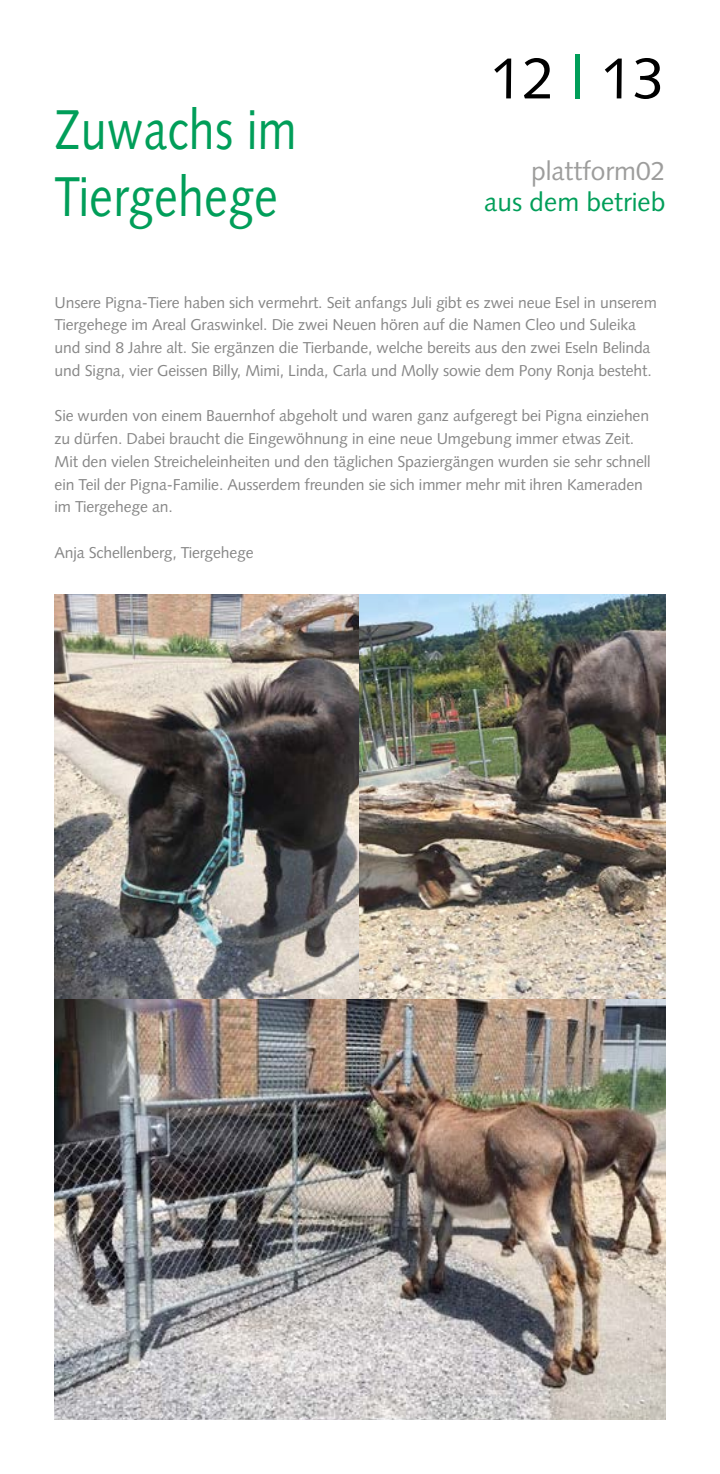
<style>
.page{position:relative;width:720px;height:1474px;background:#fff}
.page>*{position:absolute;margin:0;border:0;box-sizing:border-box;transform-origin:0 0}
.t1{font:58.45px "Syntax LT Std";color:#000}
.t2{font:56px/67.2px "Syntax LT Std";letter-spacing:.01em;color:#009e59;scale:.83 1}
.t3{font:26.25px "Syntax LT Std";color:#009e59}
.t4{font:26.25px "Syntax LT Std";color:#9d9d9c}
.t5{font:15.75px/22.8px "Syntax LT Std";letter-spacing:-.01em;color:#878787}
.s1{color:#009e59}
</style>
<div class="page">
<img style="left:55px;top:594px;width:305px;height:405px">
<img style="left:360px;top:594px;width:305px;height:405px">
<img style="left:55px;top:999px;width:610px;height:420px">
<h2 class="t2" style="left:55px;top:96px;width:293px">Zuwachs im<br>Tiergehege</h2>
<h1 class="t1" style="left:489px;top:44px;width:177px">12 <span class="s1">|</span> 13</h1>
<h3 class="t4" style="left:531px;top:155px;width:136px">plattform02</h3>
<h3 class="t3" style="left:484px;top:187px;width:182px">aus dem betrieb</h3>
<p class="t5" style="left:55px;top:291px;width:603px">Unsere Pigna-Tiere haben sich vermehrt. Seit anfangs Juli gibt es zwei neue Esel in unserem Tiergehege im Areal Graswinkel. Die zwei Neuen hören auf die Namen Cleo und Suleika und sind 8 Jahre alt. Sie ergänzen die Tierbande, welche bereits aus den zwei Eseln Belinda und Signa, vier Geissen Billy, Mimi, Linda, Carla und Molly sowie dem Pony Ronja besteht.</p>
<p class="t5" style="left:55px;top:404px;width:597px">Sie wurden von einem Bauernhof abgeholt und waren ganz aufgeregt bei Pigna einziehen zu dürfen. Dabei braucht die Eingewöhnung in eine neue Umgebung immer etwas Zeit.<br>Mit den vielen Streicheleinheiten und den täglichen Spaziergängen wurden sie sehr schnell ein Teil der Pigna-Familie. Ausserdem freunden sie sich immer mehr mit ihren Kameraden im Tiergehege an.</p>
<p class="t5" style="left:55px;top:541px;width:200px">Anja Schellenberg, Tiergehege</p>
</div>
